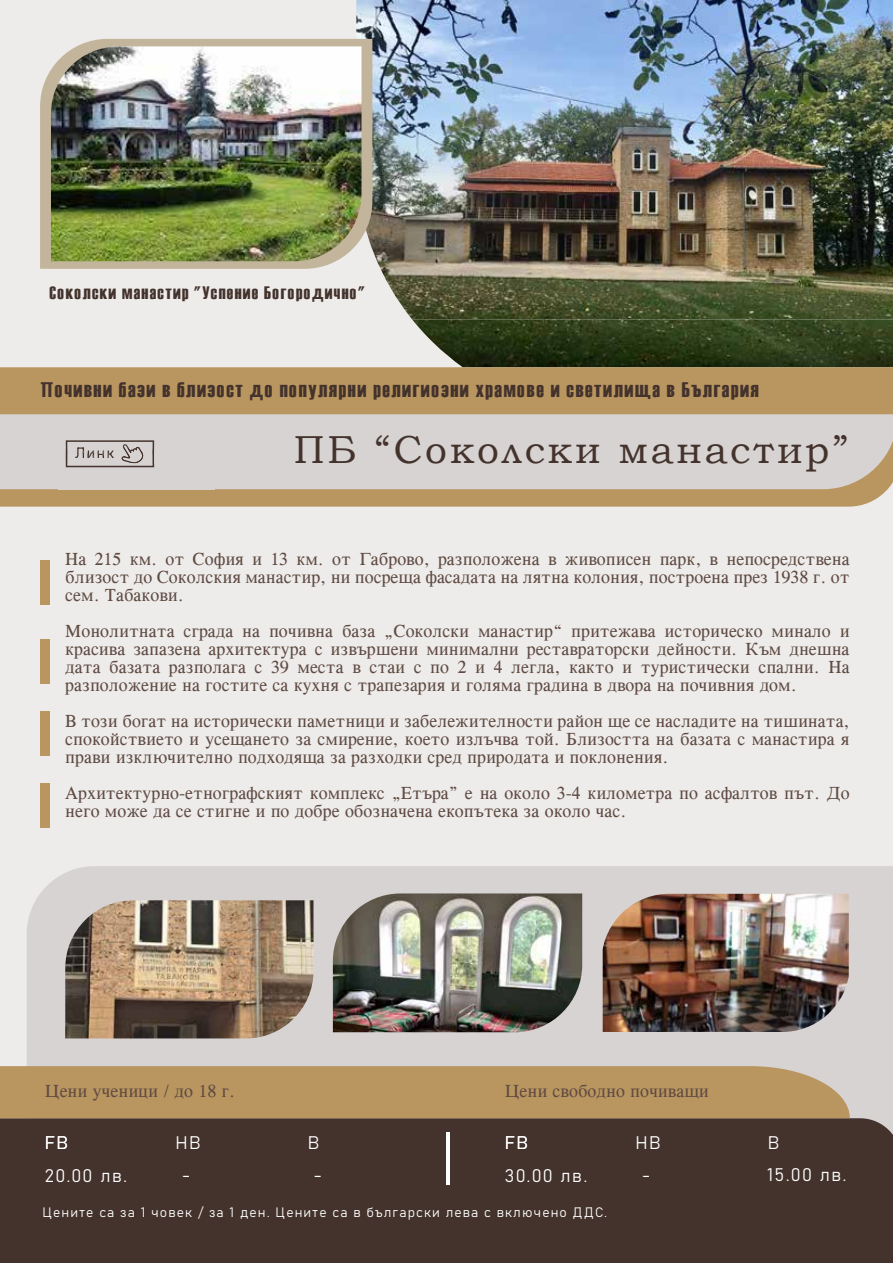
<style>
.page{position:relative;width:893px;height:1263px;background:#edecea}
.page>*{position:absolute;margin:0;border:0;box-sizing:border-box;transform-origin:0 0}
.t1{font:39px "Bookman Old Style";letter-spacing:.075em;color:#43332c}
.t2{font:21px "Haettenschweiler";letter-spacing:.075em;color:#43332c}
.t3{font:18px/18px "CG Times";color:#604b43;text-align:justify}
.t4{font:18px/33.2px "Bahnschrift";letter-spacing:.085em;color:#fff}
.t5{font:18px "Haettenschweiler";letter-spacing:.075em;color:#43332c}
.t6{font:15.15px "Bahnschrift";color:#43332c}
.t7{font:13.5px "Bahnschrift";letter-spacing:.085em;color:#fff}
</style>
<div class="page">
<div style="left:27px;top:866px;width:866px;height:252px;background:#d7d3d2"></div>
<img style="left:356px;top:0;width:537px;height:319px">
<img style="left:412px;top:319px;width:481px;height:48px">
<div style="left:40px;top:560px;width:10px;height:45px;background:#b9955f"></div>
<div style="left:40px;top:639px;width:10px;height:44px;background:#b9955f"></div>
<div style="left:40px;top:711px;width:10px;height:45px;background:#b9955f"></div>
<div style="left:40px;top:784px;width:10px;height:44px;background:#b9955f"></div>
<div style="left:0;top:367px;width:893px;height:140px;background:#b9955f"></div>
<div style="left:0;top:414px;width:893px;height:75px;background:#d7d3d2"></div>
<img style="left:333px;top:893px;width:249px;height:139px">
<img style="left:65px;top:900px;width:248px;height:138px">
<img style="left:603px;top:894px;width:246px;height:138px">
<div style="left:0;top:1118px;width:893px;height:145px;background:#43332c"></div>
<div style="left:0;top:1066px;width:850px;height:52px;background:#b9955f"></div>
<hr style="left:447px;top:1132px;width:3px;height:52px;background:#fff">
<svg style="left:40px;top:39px;width:332px;height:230px;background:#c7bca5"></svg>
<img style="left:51px;top:46px;width:310px;height:215px">
<div style="left:58px;top:447px;width:8px;height:17px;background:#d7d3d2"></div>
<svg style="left:66px;top:440px;width:149px;height:27px;background:#c4bfbd"></svg>
<hr style="left:58px;top:489px;width:157px;height:1px;background:#b9955f">
<div style="left:58px;top:473px;width:157px;height:16px;background:#d7d3d2"></div>
<div style="left:58px;top:417px;width:157px;height:17px;background:#d7d3d2"></div>
<p class="t5" style="left:50px;top:281px;width:317px">Соколски манастир "Успение Богородично"</p>
<p class="t2" style="left:41px;top:376px;width:720px">Почивни бази в близост до популярни религиозни храмове и светилища в България</p>
<p class="t6" style="left:75px;top:441px;width:41px">Линк</p>
<h1 class="t1" style="left:294px;top:425px;width:555px">ПБ “Соколски манастир”</h1>
<p class="t3" style="left:65px;top:550px;width:786px">На 215 км. от София и 13 км. от Габрово, разположена в живописен парк, в непосредствена близост до Соколския манастир, ни посреща фасадата на лятна колония, построена през 1938 г. от сем. Табакови.</p>
<p class="t3" style="left:65px;top:622px;width:786px">Монолитната сграда на почивна база „Соколски манастир“ притежава историческо минало и красива запазена архитектура с извършени минимални реставраторски дейности. Към днешна дата базата разполага с 39 места в стаи с по 2 и 4 легла, както и туристически спални. На разположение на гостите са кухня с трапезария и голяма градина в двора на почивния дом.</p>
<p class="t3" style="left:65px;top:712px;width:786px">В този богат на исторически паметници и забележителности район ще се насладите на тишината, спокойствието и усещането за смирение, което излъчва той. Близостта на базата с манастира я прави изключително подходяща за разходки сред природата и поклонения.</p>
<p class="t3" style="left:65px;top:784px;width:786px">Архитектурно-етнографският комплекс „Етъра” е на около 3-4 километра по асфалтов път. До него може да се стигне и по добре обозначена екопътека за около час.</p>
<p class="t3" style="left:45px;top:1082px;width:192px">Цени ученици / до 18 г.</p>
<p class="t3" style="left:505px;top:1082px;width:206px">Цени свободно почиващи</p>
<p class="t4" style="left:45px;top:1124px;width:84px">FB<br>20.00 лв.</p>
<p class="t4" style="left:176px;top:1124px;width:27px">НB</p>
<p class="t4" style="left:308px;top:1124px;width:13px">B</p>
<p class="t4" style="left:505px;top:1124px;width:84px">FB<br>30.00 лв.</p>
<p class="t4" style="left:182px;top:1157px;width:10px">-</p>
<p class="t4" style="left:314px;top:1157px;width:10px">-</p>
<p class="t7" style="left:43px;top:1202px;width:566px">Цените са за 1 човек / за 1 ден. Цените са в български лева с включено ДДС.</p>
<p class="t4" style="left:635px;top:1124px;width:27px">НB</p>
<p class="t4" style="left:768px;top:1124px;width:13px">B</p>
<p class="t4" style="left:642px;top:1157px;width:10px">-</p>
<p class="t4" style="left:767px;top:1157px;width:81px">15.00 лв.</p>
</div>
